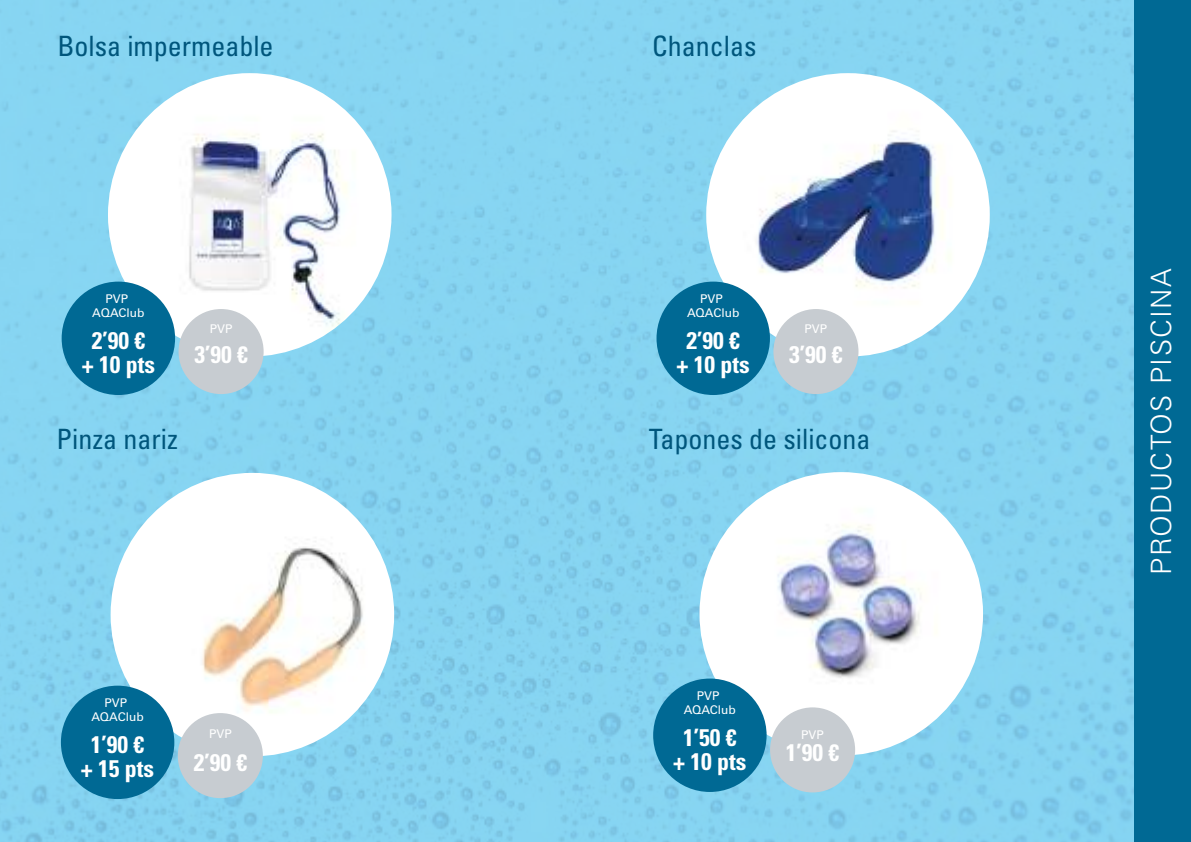
<style>
.page{position:relative;width:1191px;height:842px;background:#fff}
.page>*{position:absolute;margin:0;border:0;box-sizing:border-box;transform-origin:0 0}
.t1{font:condensed 28px "Univers";color:#00567c}
.t2{font:300 28px "Univers";letter-spacing:.05em;color:#fff}
.t3{font:700 condensed 24px/24px "Univers";color:#fff;text-align:center}
.t4{font:12px/14.4px "Univers";color:#fff;text-align:center}
</style>
<div class="page">
<img style="left:0;top:0;width:1134px;height:842px">
<div style="left:1134px;top:0;width:57px;height:842px;background:#006994"></div>
<img style="left:706px;top:73px;width:283px;height:284px;border-radius:142px">
<img style="left:108px;top:73px;width:283px;height:284px;border-radius:142px">
<div style="left:62px;top:282px;width:113px;height:113px;background:#006994;border-radius:50%"></div>
<div style="left:656px;top:282px;width:114px;height:113px;background:#006994;border-radius:50%"></div>
<div style="left:178px;top:309px;width:86px;height:85px;background:#c7ccd1;border-radius:50%"></div>
<div style="left:773px;top:309px;width:85px;height:85px;background:#c7ccd1;border-radius:50%"></div>
<img style="left:699px;top:472px;width:284px;height:283px;border-radius:142px">
<div style="left:653px;top:678px;width:113px;height:114px;background:#006994;border-radius:50%"></div>
<div style="left:770px;top:707px;width:85px;height:85px;background:#c7ccd1;border-radius:50%"></div>
<img style="left:111px;top:473px;width:283px;height:283px;border-radius:142px">
<div style="left:61px;top:686px;width:113px;height:113px;background:#006994;border-radius:50%"></div>
<div style="left:178px;top:713px;width:85px;height:85px;background:#c7ccd1;border-radius:50%"></div>
<p class="t1" style="left:57px;top:28px;width:218px">Bolsa impermeable</p>
<p class="t1" style="left:652px;top:28px;width:106px">Chanclas</p>
<p class="t4" style="left:92px;top:291px;width:54px">PVP<br>AQAClub</p>
<p class="t3" style="left:82px;top:328px;width:75px">2’90 €<br>+ 10 pts</p>
<p class="t4" style="left:210px;top:321px;width:24px">PVP</p>
<p class="t3" style="left:194px;top:342px;width:55px">3’90 €</p>
<p class="t1" style="left:57px;top:421px;width:123px">Pinza nariz</p>
<p class="t4" style="left:687px;top:291px;width:54px">PVP<br>AQAClub</p>
<p class="t3" style="left:676px;top:328px;width:75px">2’90 €<br>+ 10 pts</p>
<p class="t4" style="left:804px;top:321px;width:24px">PVP</p>
<p class="t3" style="left:789px;top:342px;width:55px">3’90 €</p>
<p class="t1" style="left:649px;top:421px;width:223px">Tapones de silicona</p>
<p class="t2" style="left:1144px;top:575px;width:308px;rotate:-90deg">PRODUCTOS PISCINA</p>
<p class="t4" style="left:91px;top:695px;width:54px">PVP<br>AQAClub</p>
<p class="t4" style="left:684px;top:688px;width:54px">PVP<br>AQAClub</p>
<p class="t3" style="left:81px;top:732px;width:75px">1’90 €<br>+ 15 pts</p>
<p class="t4" style="left:209px;top:727px;width:24px">PVP</p>
<p class="t3" style="left:194px;top:750px;width:55px">2’90 €</p>
<p class="t3" style="left:673px;top:725px;width:75px">1’50 €<br>+ 10 pts</p>
<p class="t4" style="left:801px;top:728px;width:24px">PVP</p>
<p class="t3" style="left:786px;top:741px;width:55px">1’90 €</p>
</div>
